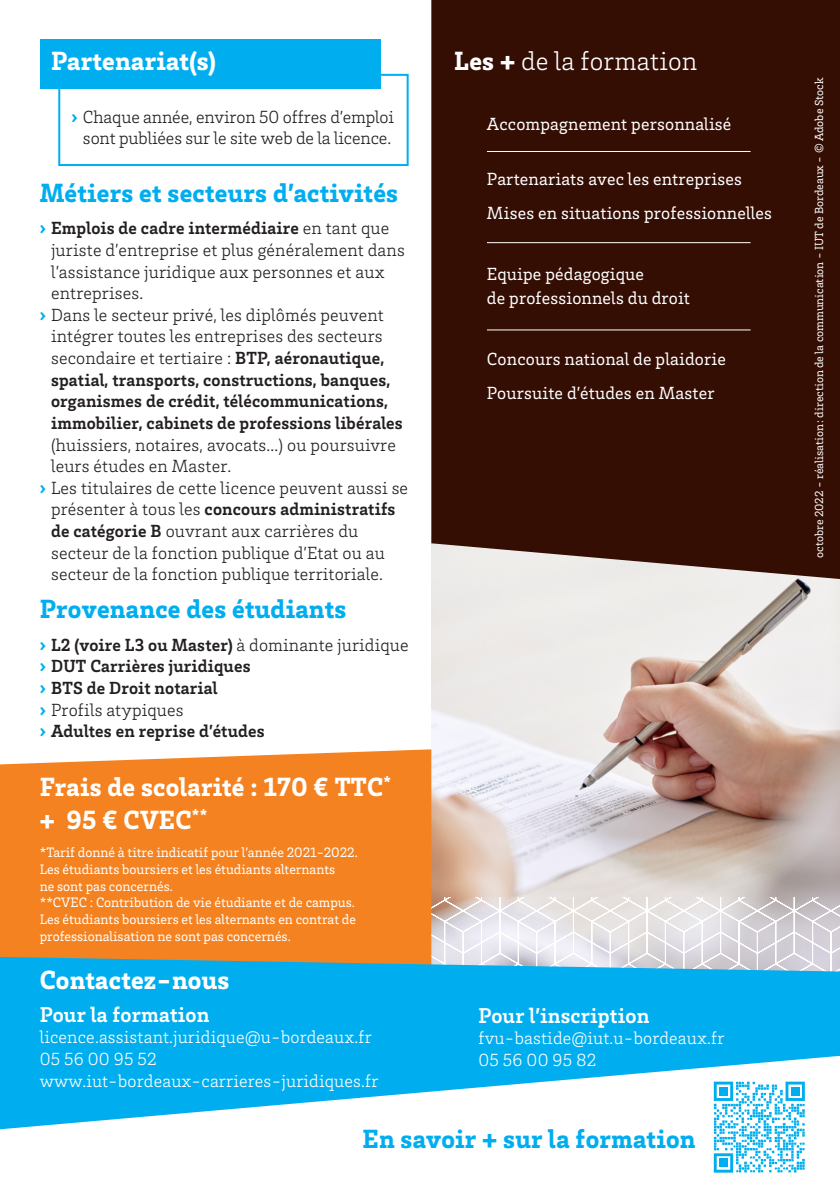
<style>
.page{position:relative;width:840px;height:1191px;background:#fff}
.page>*{position:absolute;margin:0;border:0;box-sizing:border-box;transform-origin:0 0}
._01_Titre_Bleu_13_5{font:900 27px "Brix Slab";letter-spacing:.01em;color:#00aeef}
._01_Titre_Blanc_13_5{font:900 27px/32.4px "Brix Slab";letter-spacing:.01em;color:#fff}
._01_Titre_Blanc_13_5-2{font:300 27px "Brix Slab";letter-spacing:.01em;color:#fff}
.Sous-Titre_11pt{font:700 22px "Brix Slab";letter-spacing:.01em;color:#fff}
.t1{font:300 18px/21.6px "Brix Slab";letter-spacing:.01em;color:#231f20}
._10_TEXTE_Light_9{font:18px "Brix Slab";letter-spacing:.01em;color:#fff}
._10_TEXTE_Light_9-2{font:300 18px "Brix Slab";letter-spacing:.01em;color:#fff}
.t2{font:700 18px "Brix Slab";letter-spacing:.01em;color:#231f20}
.Txt_Note_7{font:14px "Brix Slab";color:#fff}
.Txt_Note_7-2{font:12px "Brix Slab";color:#fff}
.s1{font-weight:900;color:#00aeef}
.s2{font-weight:700}
.s3{font-weight:300}
.s4{font-weight:900}
</style>
<div class="page">
<img style="left:431px;top:579px;width:408px;height:318px">
<div style="left:431px;top:0;width:408px;height:579px;background:#340d03"></div>
<svg style="left:431px;top:897px;width:408px;height:60px"></svg>
<div style="left:0;top:749px;width:431px;height:208px;background:#f58220"></div>
<svg style="left:0;top:957px;width:839px;height:98px;background:#10afea"></svg>
<svg style="left:0;top:1055px;width:839px;height:75px;fill:#00aeef"></svg>
<div style="left:708px;top:1076px;width:101px;height:102px;background:#fff"></div>
<svg style="left:713px;top:1081px;width:91px;height:91px"></svg>
<div style="left:719px;top:1087px;width:8px;height:8px;background:#00aeef"></div>
<div style="left:790px;top:1087px;width:8px;height:8px;background:#00aeef"></div>
<div style="left:719px;top:1158px;width:8px;height:9px;background:#00aeef"></div>
<hr style="left:486px;top:151px;width:264px;height:1px;background:#fff">
<hr style="left:486px;top:242px;width:264px;height:1px;background:#fff">
<div style="left:58px;top:74px;width:350px;height:92px;border:2px solid #00aeef"></div>
<div style="left:40px;top:40px;width:340px;height:49px;background:#00aeef"></div>
<hr style="left:486px;top:329px;width:264px;height:1px;background:#fff">
<p class="_01_Titre_Blanc_13_5" style="left:51px;top:44px;width:166px">Partenariat(s)</p>
<p class="t1" style="left:72px;top:105px;width:324px;text-align:center"><span class="s1">›</span> Chaque année, environ 50 offres d’emploi sont publiées sur le site web de la licence.</p>
<p class="_01_Titre_Bleu_13_5" style="left:40px;top:174px;width:359px">Métiers et secteurs d’activités</p>
<p class="t1" style="left:51px;top:217px;width:355px;text-indent:-11px"><span class="s1">›</span> <span class="s2">Emplois de cadre intermédiaire</span> en tant que juriste d’entreprise et plus généralement dans l’assistance juridique aux personnes et aux entreprises.</p>
<p class="t1" style="left:51px;top:303px;width:353px;text-indent:-11px"><span class="s1">›</span> Dans le secteur privé, les diplômés peuvent intégrer toutes les entreprises des secteurs secondaire et tertiaire : <span class="s2">BTP, aéronautique, spatial, transports, constructions, banques, organismes de crédit, télécommunications, immobilier, cabinets de professions libérales </span>(huissiers, notaires, avocats...) ou poursuivre leurs études en Master.</p>
<p class="t1" style="left:51px;top:476px;width:358px;text-indent:-11px"><span class="s1">›</span> Les titulaires de cette licence peuvent aussi se présenter à tous les <span class="s2">concours administratifs de catégorie B</span> ouvrant aux carrières du secteur de la fonction publique d’Etat ou au secteur de la fonction publique territoriale.</p>
<p class="_01_Titre_Bleu_13_5" style="left:40px;top:591px;width:308px">Provenance des étudiants</p>
<p class="t2" style="left:40px;top:633px;width:370px"><span class="s1">›</span> L2 (voire L3 ou Master) <span class="s3">à dominante juridique</span></p>
<p class="t2" style="left:40px;top:654px;width:212px"><span class="s1">›</span> DUT Carrières juridiques</p>
<p class="t2" style="left:40px;top:676px;width:179px"><span class="s1">›</span> BTS de Droit notarial</p>
<p class="t1" style="left:40px;top:698px;width:145px"><span class="s1">›</span> Profils atypiques</p>
<p class="t2" style="left:40px;top:719px;width:226px"><span class="s1">›</span> Adultes en reprise d’études</p>
<p class="_01_Titre_Blanc_13_5" style="left:40px;top:769px;width:353px">Frais de scolarité : 170 € TTC<sup>* </sup>+ 95 € CVEC<sup>**</sup></p>
<p class="Txt_Note_7" style="left:40px;top:843px;width:319px">*Tarif donné à titre indicatif pour l’année 2021-2022.</p>
<p class="Txt_Note_7" style="left:40px;top:860px;width:297px">Les étudiants boursiers et les étudiants alternants</p>
<p class="Txt_Note_7" style="left:40px;top:876px;width:135px">ne sont pas concernés.</p>
<p class="Txt_Note_7" style="left:40px;top:893px;width:316px">**CVEC : Contribution de vie étudiante et de campus.</p>
<p class="Txt_Note_7" style="left:40px;top:910px;width:318px">Les étudiants boursiers et les alternants en contrat de</p>
<p class="Txt_Note_7" style="left:40px;top:927px;width:252px">professionalisation ne sont pas concernés.</p>
<p class="_01_Titre_Blanc_13_5" style="left:40px;top:963px;width:191px">Contactez-nous</p>
<p class="Sous-Titre_11pt" style="left:40px;top:1000px;width:171px">Pour la formation</p>
<p class="_10_TEXTE_Light_9-2" style="left:40px;top:1025px;width:333px">licence.assistant.juridique@u-bordeaux.fr</p>
<p class="_10_TEXTE_Light_9-2" style="left:40px;top:1047px;width:118px">05 56 00 95 52</p>
<p class="_10_TEXTE_Light_9-2" style="left:40px;top:1069px;width:340px">www.iut-bordeaux-carrieres-juridiques.fr</p>
<p class="_01_Titre_Blanc_13_5-2" style="left:454px;top:44px;width:244px"><span class="s4">Les +</span> de la formation</p>
<p class="_10_TEXTE_Light_9" style="left:486px;top:112px;width:246px">Accompagnement personnalisé</p>
<p class="_10_TEXTE_Light_9" style="left:486px;top:167px;width:256px">Partenariats avec les entreprises</p>
<p class="_10_TEXTE_Light_9" style="left:486px;top:201px;width:286px">Mises en situations professionnelles</p>
<p class="_10_TEXTE_Light_9" style="left:486px;top:262px;width:158px">Equipe pédagogique</p>
<p class="_10_TEXTE_Light_9" style="left:486px;top:286px;width:204px">de professionnels du droit</p>
<p class="_10_TEXTE_Light_9" style="left:486px;top:348px;width:240px">Concours national de plaidorie</p>
<p class="_10_TEXTE_Light_9" style="left:486px;top:382px;width:229px">Poursuite d’études en Master</p>
<p class="Sous-Titre_11pt" style="left:478px;top:1000px;width:172px">Pour l’inscription</p>
<p class="_10_TEXTE_Light_9-2" style="left:478px;top:1026px;width:247px">fvu-bastide@iut.u-bordeaux.fr</p>
<p class="_10_TEXTE_Light_9-2" style="left:478px;top:1048px;width:119px">05 56 00 95 82</p>
<p class="_01_Titre_Bleu_13_5" style="left:362px;top:1121px;width:334px">En savoir + sur la formation</p>
<p class="Txt_Note_7-2" style="left:810px;top:558px;width:482px;rotate:-90deg">octobre 2022 - réalisation: direction de la communication - IUT de Bordeaux - © Adobe Stock</p>
</div>
